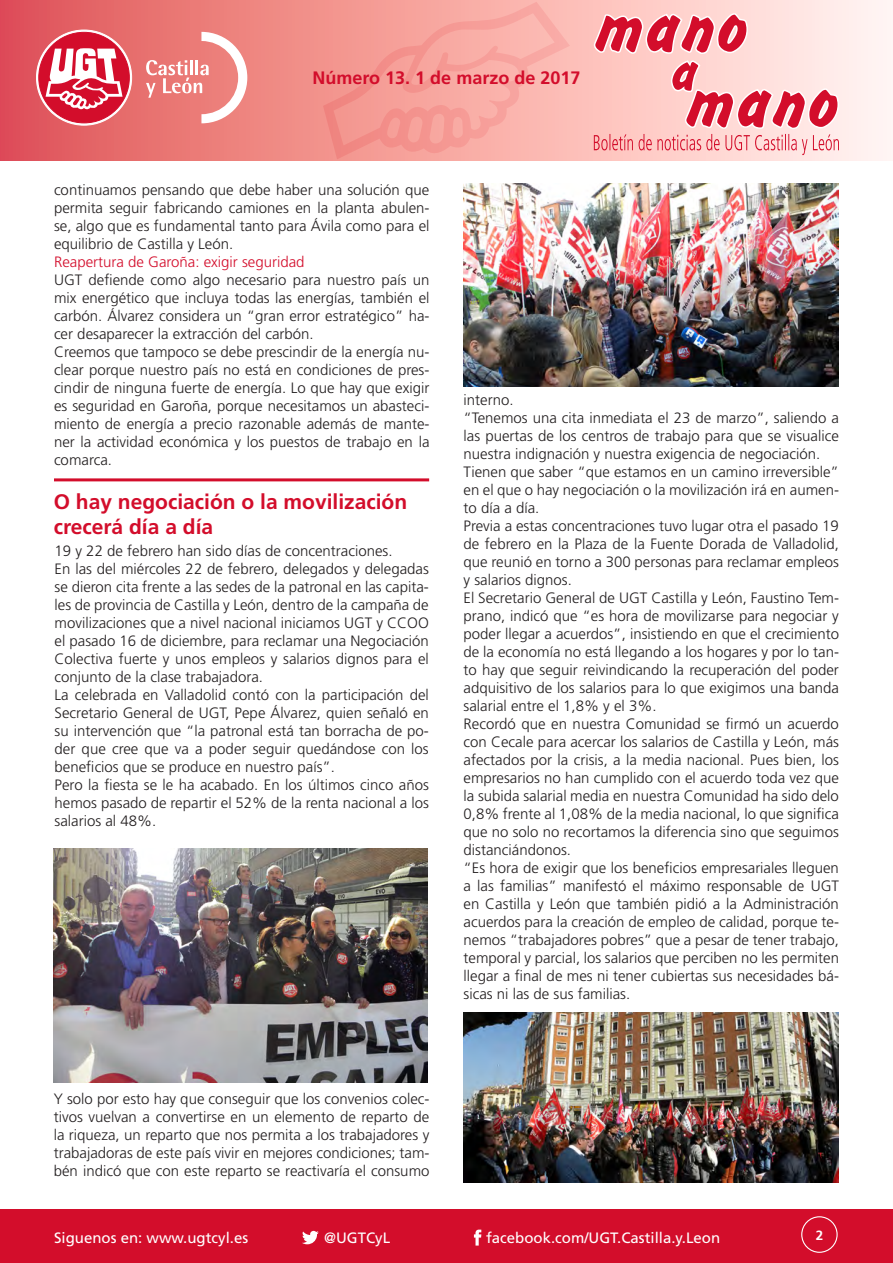
<style>
.page{position:relative;width:893px;height:1263px;background:#fff}
.page>*{position:absolute;margin:0;border:0;box-sizing:border-box;transform-origin:0 0}
.t1{font:700 21px/25.2px "Frutiger LT Std";color:#d30d2b}
.t2{font:700 18px "Frutiger LT Std";color:#d30d2b}
.t3{font:300 15px/18px "Frutiger LT Std";color:#231f20;text-align:justify}
.t4{font:15px "Frutiger LT Std";color:#fff}
.t5{font:300 15px "Frutiger LT Std";color:#d30d2b}
.t6{font:700 13.35px "Frutiger LT Std";color:#fff}
</style>
<div class="page">
<svg style="left:0;top:0;width:891px;height:161px;background:#f29c98"></svg>
<svg style="left:36px;top:30px;width:96px;height:95px"></svg>
<div style="left:39px;top:32px;width:90px;height:91px;background:#d30d2b;border-radius:50%"></div>
<svg style="left:46px;top:48px;width:77px;height:63px"></svg>
<svg style="left:146px;top:32px;width:101px;height:91px"></svg>
<div style="left:0;top:1209px;width:893px;height:54px;background:#d30d2b"></div>
<div style="left:801px;top:1216px;width:37px;height:37px;border:1px solid #fff;border-radius:50%"></div>
<svg style="left:593px;top:13px;width:247px;height:142px;background:#f5b0b3"></svg>
<svg style="left:302px;top:1231px;width:17px;height:13px"></svg>
<svg style="left:474px;top:1229px;width:7px;height:16px"></svg>
<hr style="left:54px;top:478px;width:375px;height:3px;background:#d30d2b">
<img style="left:463px;top:184px;width:376px;height:203px">
<img style="left:54px;top:848px;width:374px;height:234px">
<img style="left:463px;top:1012px;width:376px;height:170px">
<p class="t2" style="left:313px;top:68px;width:269px">Número 13. 1 de marzo de 2017</p>
<p class="t3" style="left:54px;top:181px;width:377px">continuamos pensando que debe haber una solución que permita seguir fabricando camiones en la planta abulen&shy;se, algo que es fundamental tanto para Ávila como para el equilibrio de Castilla y León.</p>
<p class="t5" style="left:54px;top:253px;width:252px">Reapertura de Garoña: exigir seguridad</p>
<p class="t3" style="left:54px;top:271px;width:377px">UGT defiende como algo necesario para nuestro país un mix energético que incluya todas las energías, también el carbón. Álvarez considera un “gran error estratégico” ha&shy;cer desaparecer la extracción del carbón.</p>
<p class="t3" style="left:54px;top:343px;width:377px">Creemos que tampoco se debe prescindir de la energía nu&shy;clear porque nuestro país no está en condiciones de pres&shy;cindir de ninguna fuerte de energía. Lo que hay que exigir es seguridad en Garoña, porque necesitamos un abasteci&shy;miento de energía a precio razonable además de mante&shy;ner la actividad económica y los puestos de trabajo en la comarca.</p>
<p class="t1" style="left:54px;top:489px;width:355px">O hay negociación o la movilización crecerá día a día</p>
<p class="t3" style="left:55px;top:542px;width:339px">19 y 22 de febrero han sido días de concentraciones.</p>
<p class="t3" style="left:55px;top:560px;width:376px">En las del miércoles 22 de febrero, delegados y delegadas se dieron cita frente a las sedes de la patronal en las capita&shy;les de provincia de Castilla y León, dentro de la campaña de movilizaciones que a nivel nacional iniciamos UGT y CCOO el pasado 16 de diciembre, para reclamar una Negociación Colectiva fuerte y unos empleos y salarios dignos para el conjunto de la clase trabajadora.</p>
<p class="t3" style="left:55px;top:686px;width:376px">La celebrada en Valladolid contó con la participación del Secretario General de UGT, Pepe Álvarez, quien señaló en su intervención que “la patronal está tan borracha de po&shy;der que cree que va a poder seguir quedándose con los beneficios que se produce en nuestro país”.</p>
<p class="t3" style="left:55px;top:776px;width:376px">Pero la fiesta se le ha acabado. En los últimos cinco años hemos pasado de repartir el 52% de la renta nacional a los salarios al 48%.</p>
<p class="t3" style="left:463px;top:391px;width:52px">interno.</p>
<p class="t3" style="left:463px;top:409px;width:377px">“Tenemos una cita inmediata el 23 de marzo”, saliendo a las puertas de los centros de trabajo para que se visualice nuestra indignación y nuestra exigencia de negociación.</p>
<p class="t3" style="left:463px;top:463px;width:377px">Tienen que saber “que estamos en un camino irreversible” en el que o hay negociación o la movilización irá en aumen&shy;to día a día.</p>
<p class="t3" style="left:463px;top:517px;width:377px">Previa a estas concentraciones tuvo lugar otra el pasado 19 de febrero en la Plaza de la Fuente Dorada de Valladolid, que reunió en torno a 300 personas para reclamar empleos y salarios dignos.</p>
<p class="t3" style="left:463px;top:589px;width:377px">El Secretario General de UGT Castilla y León, Faustino Tem&shy;prano, indicó que “es hora de movilizarse para negociar y poder llegar a acuerdos”, insistiendo en que el crecimiento de la economía no está llegando a los hogares y por lo tan&shy;to hay que seguir reivindicando la recuperación del poder adquisitivo de los salarios para lo que exigimos una banda salarial entre el 1,8% y el 3%.</p>
<p class="t3" style="left:463px;top:715px;width:377px">Recordó que en nuestra Comunidad se firmó un acuerdo con Cecale para acercar los salarios de Castilla y León, más afectados por la crisis, a la media nacional. Pues bien, los empresarios no han cumplido con el acuerdo toda vez que la subida salarial media en nuestra Comunidad ha sido delo 0,8% frente al 1,08% de la media nacional, lo que significa que no solo no recortamos la diferencia sino que seguimos distanciándonos.</p>
<p class="t3" style="left:463px;top:859px;width:377px">“Es hora de exigir que los beneficios empresariales lleguen a las familias” manifestó el máximo responsable de UGT en Castilla y León que también pidió a la Administración acuerdos para la creación de empleo de calidad, porque te&shy;nemos “trabajadores pobres” que a pesar de tener trabajo, temporal y parcial, los salarios que perciben no les permiten llegar a final de mes ni tener cubiertas sus necesidades bá&shy;sicas ni las de sus familias.</p>
<p class="t3" style="left:54px;top:1090px;width:377px">Y solo por esto hay que conseguir que los convenios colec&shy;tivos vuelvan a convertirse en un elemento de reparto de la riqueza, un reparto que nos permita a los trabajadores y trabajadoras de este país vivir en mejores condiciones; tam&shy;bén indicó que con este reparto se reactivaría el consumo</p>
<p class="t4" style="left:54px;top:1229px;width:196px">Siguenos en: www.ugtcyl.es</p>
<p class="t4" style="left:324px;top:1229px;width:68px">@UGTCyL</p>
<p class="t4" style="left:486px;top:1229px;width:236px">facebook.com/UGT.Castilla.y.Leon</p>
<p class="t6" style="left:816px;top:1227px;width:9px">2</p>
</div>
